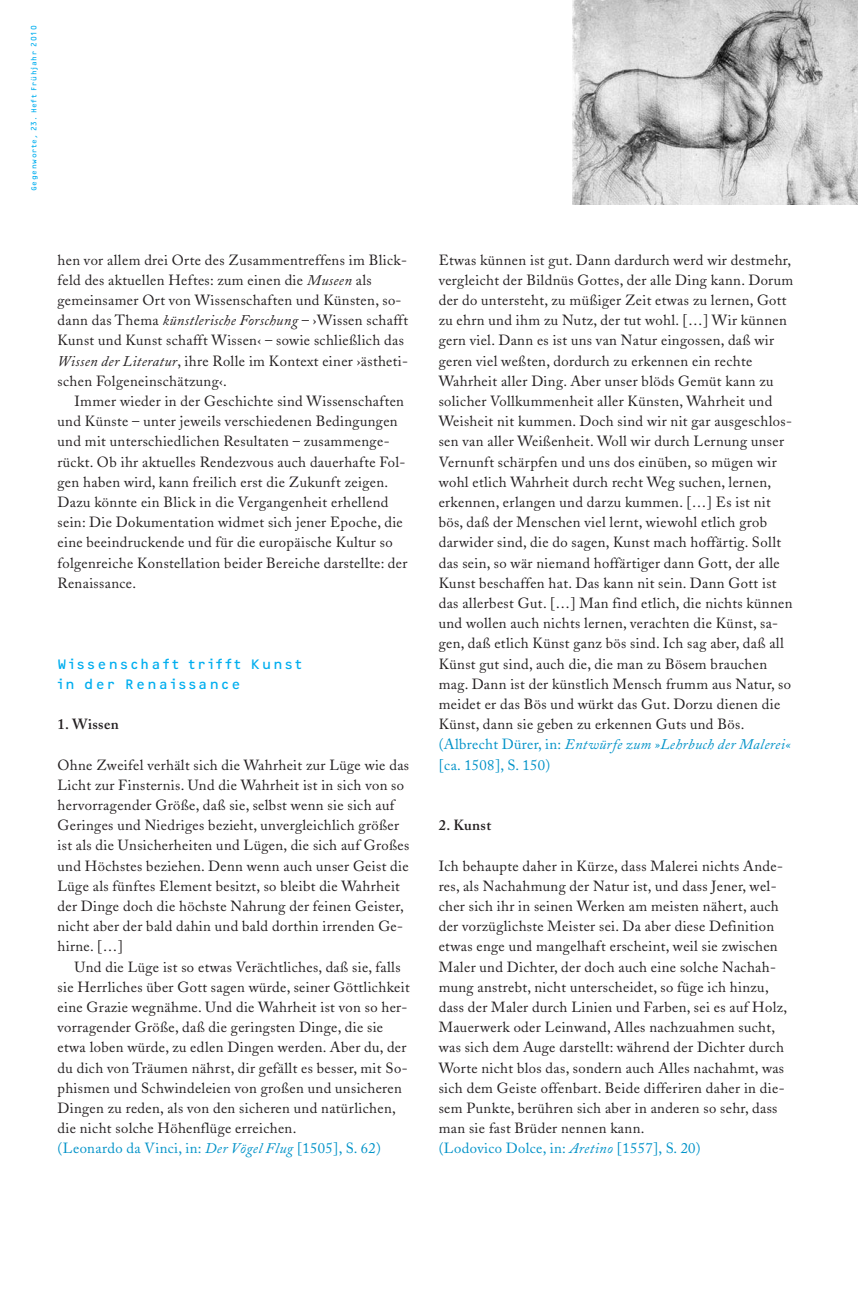
<style>
.page{position:relative;width:858px;height:1296px;background:#fff}
.page>*{position:absolute;margin:0;border:0;box-sizing:border-box;transform-origin:0 0}
.t1{font:14.7px/20.2px "Adobe Caslon";letter-spacing:.025em;color:#231f20}
.t2{font:600 14.7px "Adobe Caslon";letter-spacing:.025em;color:#231f20}
.t3{font:14.25px/20.2px "OCRF";letter-spacing:.16em;color:#00aeef}
.t4{font:7.5px "OCRF";letter-spacing:.095em;color:#00aeef}
.s1{font-style:italic}
.s2{color:#0092c8}
.s3{font-style:italic;color:#0092c8}
</style>
<div class="page">
<img style="left:572px;top:0;width:286px;height:204px">
<p class="t4" style="left:31px;top:191px;width:167px;rotate:-90deg">Gegenworte, 23. Heft Frühjahr 2010</p>
<p class="t1" style="left:58px;top:251px;width:352px">hen vor allem drei Orte des Zusammentreffens im Blick&shy;feld des aktuellen Heftes: zum einen die <span class="s1">Museen</span> als gemeinsamer Ort von Wissenschaften und Künsten, so&shy;dann das Thema <span class="s1">künstlerische Forschung</span> – ›Wissen schafft Kunst und Kunst schafft Wissen‹ – sowie schließlich das <span class="s1">Wissen der Literatur</span>, ihre Rolle im Kontext einer ›ästheti&shy;schen Folgeneinschätzung‹.</p>
<p class="t1" style="left:58px;top:393px;width:351px;text-indent:17px">Immer wieder in der Geschichte sind Wissenschaften und Künste – unter jeweils verschiedenen Bedingungen und mit unterschiedlichen Resultaten – zusammenge&shy;rückt. Ob ihr aktuelles Rendezvous auch dauerhafte Fol&shy;gen haben wird, kann freilich erst die Zukunft zeigen.<br>Dazu könnte ein Blick in die Vergangenheit erhellend sein: Die Dokumentation widmet sich jener Epoche, die eine beeindruckende und für die europäische Kultur so folgenreiche Konstellation beider Bereiche darstellte: der Renaissance.</p>
<p class="t3" style="left:58px;top:655px;width:246px">Wissenschaft trifft Kunst in der Renaissance</p>
<p class="t2" style="left:58px;top:718px;width:63px">1. Wissen</p>
<p class="t1" style="left:58px;top:756px;width:353px">Ohne Zweifel verhält sich die Wahrheit zur Lüge wie das Licht zur Finsternis. Und die Wahrheit ist in sich von so hervorragender Größe, daß sie, selbst wenn sie sich auf Geringes und Niedriges bezieht, unvergleichlich größer ist als die Unsicherheiten und Lügen, die sich auf Großes und Höchstes beziehen. Denn wenn auch unser Geist die Lüge als fünftes Element besitzt, so bleibt die Wahrheit der Dinge doch die höchste Nahrung der feinen Geister, nicht aber der bald dahin und bald dorthin irrenden Ge&shy;hirne. […]</p>
<p class="t1" style="left:58px;top:958px;width:354px;text-indent:17px">Und die Lüge ist so etwas Verächtliches, daß sie, falls sie Herrliches über Gott sagen würde, seiner Göttlichkeit eine Grazie wegnähme. Und die Wahrheit ist von so her&shy;vorragender Größe, daß die geringsten Dinge, die sie etwa loben würde, zu edlen Dingen werden. Aber du, der du dich von Träumen nährst, dir gefällt es besser, mit So&shy;phismen und Schwindeleien von großen und unsicheren Dingen zu reden, als von den sicheren und natürlichen, die nicht solche Höhenflüge erreichen.<br><span class="s2">(Leonardo da Vinci, in:</span> <span class="s3">Der Vögel Flug</span> <span class="s2">[1505], S. 62)</span></p>
<p class="t1" style="left:439px;top:251px;width:356px">Etwas künnen ist gut. Dann dardurch werd wir destmehr, vergleicht der Bildnüs Gottes, der alle Ding kann. Dorum der do untersteht, zu müßiger Zeit etwas zu lernen, Gott zu ehrn und ihm zu Nutz, der tut wohl. […] Wir künnen gern viel. Dann es ist uns van Natur eingossen, daß wir geren viel weßten, dordurch zu erkennen ein rechte Wahrheit aller Ding. Aber unser blöds Gemüt kann zu solicher Vollkummenheit aller Künsten, Wahrheit und Weisheit nit kummen. Doch sind wir nit gar ausgeschlos&shy;sen van aller Weißenheit. Woll wir durch Lernung unser Vernunft schärpfen und uns dos einüben, so mügen wir wohl etlich Wahrheit durch recht Weg suchen, lernen, erkennen, erlangen und darzu kummen. […] Es ist nit bös, daß der Menschen viel lernt, wiewohl etlich grob darwider sind, die do sagen, Kunst mach hoffärtig. Sollt das sein, so wär niemand hoffärtiger dann Gott, der alle Kunst beschaffen hat. Das kann nit sein. Dann Gott ist das allerbest Gut. […] Man find etlich, die nichts künnen und wollen auch nichts lernen, verachten die Künst, sa&shy;gen, daß etlich Künst ganz bös sind. Ich sag aber, daß all Künst gut sind, auch die, die man zu Bösem brauchen mag. Dann ist der künstlich Mensch frumm aus Natur, so meidet er das Bös und würkt das Gut. Dorzu dienen die Künst, dann sie geben zu erkennen Guts und Bös. <span class="s2">(Albrecht Dürer, in:</span> <span class="s3">Entwürfe zum »Lehrbuch der Malerei« </span><span class="s2">[ca. 1508], S. 150)</span></p>
<p class="t2" style="left:439px;top:819px;width:54px">2. Kunst</p>
<p class="t1" style="left:439px;top:857px;width:350px">Ich behaupte daher in Kürze, dass Malerei nichts Ande&shy;res, als Nachahmung der Natur ist, und dass Jener, wel&shy;cher sich ihr in seinen Werken am meisten nähert, auch der vorzüglichste Meister sei. Da aber diese Definition etwas enge und mangelhaft erscheint, weil sie zwischen Maler und Dichter, der doch auch eine solche Nachah&shy;mung anstrebt, nicht unterscheidet, so füge ich hinzu, dass der Maler durch Linien und Farben, sei es auf Holz, Mauerwerk oder Leinwand, Alles nachzuahmen sucht, was sich dem Auge darstellt: während der Dichter durch Worte nicht blos das, sondern auch Alles nachahmt, was sich dem Geiste offenbart. Beide differiren daher in die&shy;sem Punkte, berühren sich aber in anderen so sehr, dass man sie fast Brüder nennen kann.<br><span class="s2">(Lodovico Dolce, in:</span> <span class="s3">Aretino</span> <span class="s2">[1557], S. 20)</span></p>
</div>
